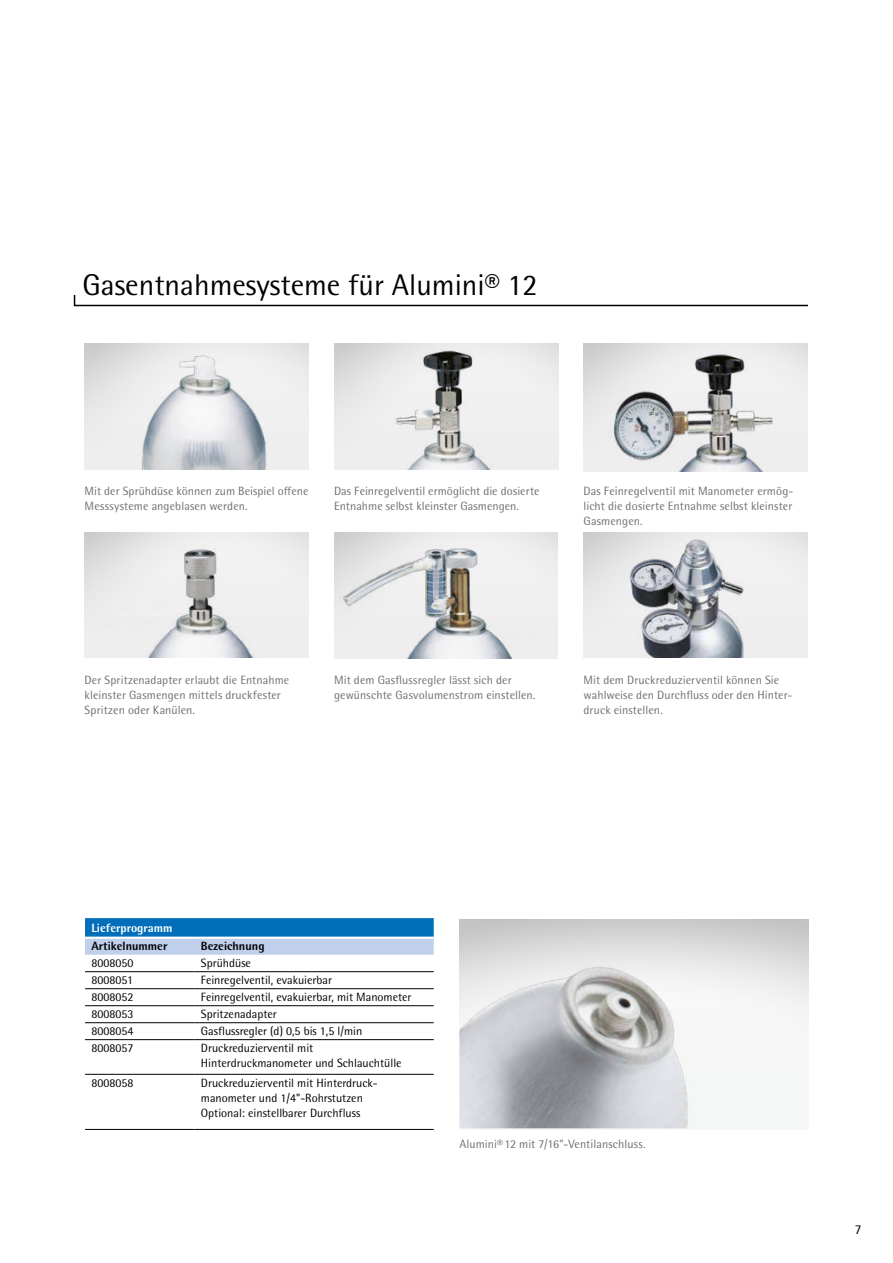
<style>
.page{position:relative;width:893px;height:1263px;background:#fff}
.page>*{position:absolute;margin:0;border:0;box-sizing:border-box;transform-origin:0 0}
.t1{font:30px "Rotis Semi Sans Pro";color:#000}
.t2{font:13.5px "Rotis Semi Sans Pro";color:#000}
.t3{font:12px/15px "Rotis Semi Sans Pro";letter-spacing:.005em;color:#6f6f6e}
.t4{font:12px/15px "Rotis Semi Sans Pro";color:#000}
.t5{font:800 12px "Rotis Semi Sans Pro";color:#000}
.t6{font:800 12px "Rotis Semi Sans Pro";color:#fff}
</style>
<div class="page">
<img style="left:459px;top:919px;width:349px;height:209px">
<svg style="left:73px;top:295px;width:735px;height:12px"></svg>
<svg style="left:85px;top:918px;width:349px;height:37px;background:#5b9cd0"></svg>
<hr style="left:85px;top:936px;width:110px;height:3px;background:#fff">
<hr style="left:195px;top:936px;width:239px;height:3px;background:#fff">
<hr style="left:85px;top:971px;width:110px;height:1px;background:#000">
<hr style="left:195px;top:971px;width:239px;height:1px;background:#000">
<hr style="left:85px;top:988px;width:110px;height:1px;background:#000">
<hr style="left:195px;top:988px;width:239px;height:1px;background:#000">
<hr style="left:85px;top:1005px;width:110px;height:1px;background:#000">
<hr style="left:195px;top:1005px;width:239px;height:1px;background:#000">
<hr style="left:85px;top:1022px;width:110px;height:1px;background:#000">
<hr style="left:195px;top:1022px;width:239px;height:1px;background:#000">
<hr style="left:85px;top:1039px;width:110px;height:1px;background:#000">
<hr style="left:195px;top:1039px;width:239px;height:1px;background:#000">
<hr style="left:85px;top:1074px;width:110px;height:1px;background:#000">
<hr style="left:195px;top:1074px;width:239px;height:1px;background:#000">
<hr style="left:85px;top:1129px;width:110px;height:1px;background:#000">
<hr style="left:195px;top:1129px;width:239px;height:1px;background:#000">
<img style="left:334px;top:344px;width:224px;height:126px">
<img style="left:95px;top:344px;width:194px;height:126px">
<img style="left:589px;top:344px;width:213px;height:127px">
<img style="left:85px;top:533px;width:224px;height:124px">
<img style="left:334px;top:533px;width:215px;height:126px">
<img style="left:583px;top:535px;width:198px;height:122px">
<h1 class="t1" style="left:82px;top:269px;width:457px">Gasentnahmesysteme für Alumini® 12</h1>
<p class="t3" style="left:85px;top:483px;width:225px">Mit der Sprühdüse können zum Beispiel offene<br>Messsysteme angeblasen werden.</p>
<p class="t3" style="left:334px;top:483px;width:207px">Das Feinregelventil ermöglicht die dosierte<br>Entnahme selbst kleinster Gasmengen.</p>
<p class="t3" style="left:584px;top:483px;width:211px;text-align:justify">Das Feinregelventil mit Manometer ermög&shy;licht die dosierte Entnahme selbst kleinster Gasmengen.</p>
<p class="t3" style="left:85px;top:672px;width:206px">Der Spritzenadapter erlaubt die Entnahme kleinster Gasmengen mittels druckfester<br>Spritzen oder Kanülen.</p>
<p class="t3" style="left:334px;top:672px;width:203px">Mit dem Gasflussregler lässt sich der gewünschte Gasvolumenstrom einstellen.</p>
<p class="t3" style="left:584px;top:672px;width:210px">Mit dem Druckreduzierventil können Sie wahlweise den Durchfluss oder den Hinter&shy;druck einstellen.</p>
<p class="t6" style="left:91px;top:923px;width:82px">Lieferprogramm</p>
<p class="t5" style="left:91px;top:941px;width:78px">Artikelnummer</p>
<p class="t5" style="left:201px;top:941px;width:65px">Bezeichnung</p>
<p class="t4" style="left:91px;top:956px;width:44px">8008050</p>
<p class="t4" style="left:201px;top:956px;width:52px">Sprühdüse</p>
<p class="t4" style="left:91px;top:973px;width:43px">8008051</p>
<p class="t4" style="left:201px;top:973px;width:133px">Feinregelventil, evakuierbar</p>
<p class="t4" style="left:91px;top:990px;width:44px">8008052</p>
<p class="t4" style="left:201px;top:990px;width:212px">Feinregelventil, evakuierbar, mit Manometer</p>
<p class="t4" style="left:91px;top:1007px;width:44px">8008053</p>
<p class="t4" style="left:201px;top:1007px;width:77px">Spritzenadapter</p>
<p class="t4" style="left:91px;top:1024px;width:44px">8008054</p>
<p class="t4" style="left:201px;top:1024px;width:163px">Gasflussregler (d) 0,5 bis 1,5 l/min</p>
<p class="t4" style="left:91px;top:1041px;width:44px">8008057</p>
<p class="t4" style="left:201px;top:1041px;width:202px">Druckreduzierventil mit<br>Hinterdruckmanometer und Schlauchtülle</p>
<p class="t4" style="left:91px;top:1075px;width:44px">8008058</p>
<p class="t4" style="left:201px;top:1075px;width:178px">Druckreduzierventil mit Hinterdruck&shy;manometer und 1/4"-Rohrstutzen<br>Optional: einstellbarer Durchfluss</p>
<p class="t3" style="left:459px;top:1137px;width:188px">Alumini® 12 mit 7/16"-Ventilanschluss.</p>
<p class="t2" style="left:855px;top:1222px;width:8px">7</p>
</div>
